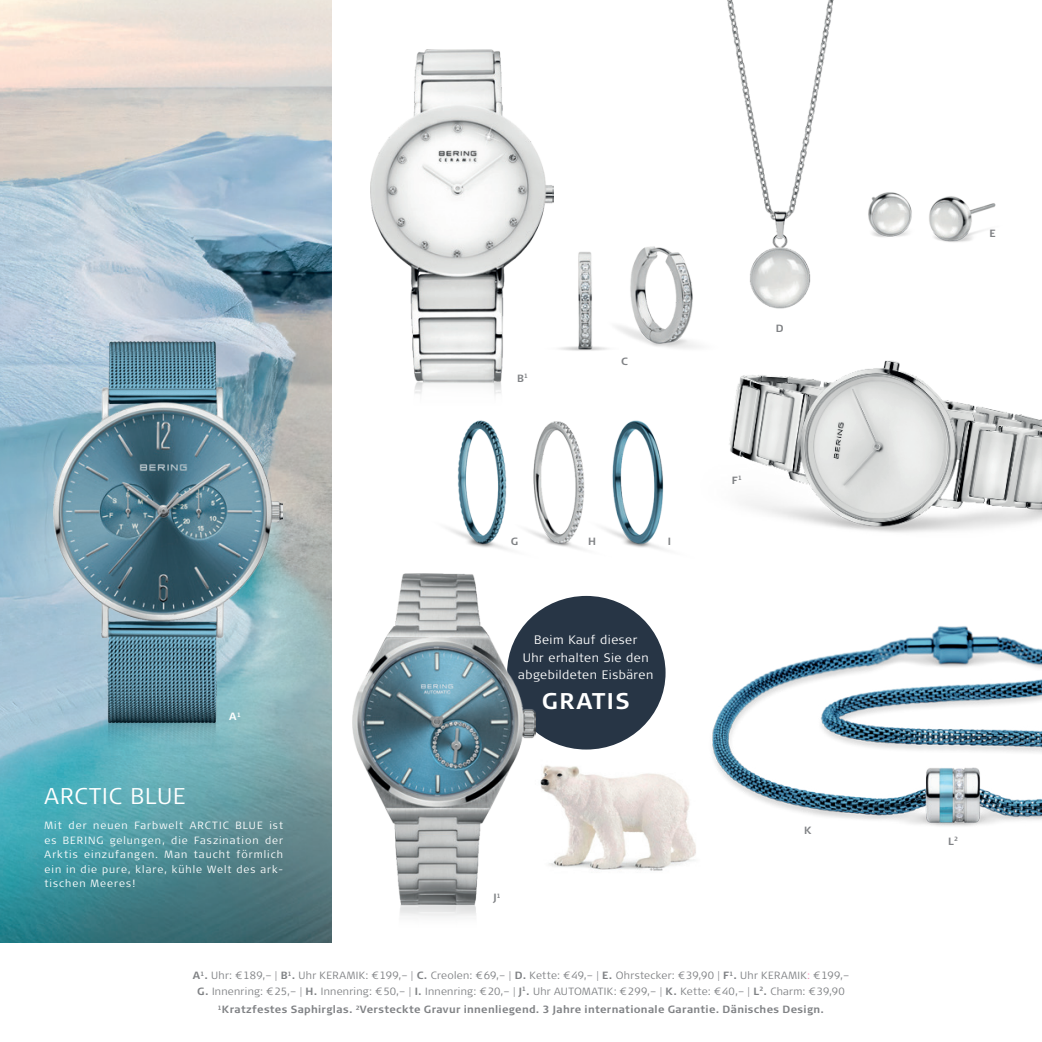
<style>
.page{position:relative;width:1042px;height:1042px;background:#fff}
.page>*{position:absolute;margin:0;border:0;box-sizing:border-box;transform-origin:0 0}
.t1{font:300 22.75px "Signa Pro";letter-spacing:.04em;color:#fff}
.t2{font:700 22.75px "Signa Pro";letter-spacing:.06em;color:#fff}
.t3{font:300 12.25px/17.5px "Signa Pro";letter-spacing:.04em;color:#fff;text-align:center}
.t4{font:300 10.5px/15.8px "Signa Pro";letter-spacing:.025em;color:#808285;text-align:center}
.t5{font:300 10.5px/14.5px "Signa Pro";letter-spacing:.095em;color:#fff;text-align:justify}
.t6{font:700 10.5px "Signa Pro";letter-spacing:.03em;color:#808285}
.t7{font:700 10.5px "Signa Pro";color:#fff}
.s1{font-weight:700}
.s2{color:#f287b6}
</style>
<div class="page">
<img style="left:0;top:0;width:331px;height:943px">
<img style="left:535px;top:712px;width:135px;height:159px">
<div style="left:507px;top:596px;width:158px;height:153px;background:#273545;border-radius:50%"></div>
<img style="left:929px;top:196px;width:67px;height:46px">
<img style="left:370px;top:50px;width:183px;height:345px">
<img style="left:53px;top:722px;width:230px;height:44px">
<img style="left:53px;top:341px;width:230px;height:381px">
<img style="left:727px;top:0;width:185px;height:309px">
<img style="left:448px;top:420px;width:37px;height:128px">
<img style="left:642px;top:422px;width:18px;height:127px">
<img style="left:485px;top:420px;width:157px;height:130px">
<img style="left:660px;top:360px;width:382px;height:190px">
<img style="left:353px;top:573px;width:182px;height:344px">
<img style="left:512px;top:216px;width:91px;height:179px">
<img style="left:603px;top:216px;width:139px;height:192px">
<img style="left:670px;top:626px;width:372px;height:240px">
<img style="left:456px;top:116px;width:67px;height:41px">
<p class="t7" style="left:229px;top:709px;width:13px">A<sup>1</sup></p>
<p class="t1" style="left:45px;top:780px;width:142px">ARCTIC BLUE</p>
<p class="t5" style="left:45px;top:818px;width:240px">Mit der neuen Farbwelt ARCTIC BLUE ist es BERING gelungen, die Faszination der Arktis einzufangen. Man taucht förmlich ein in die pure, klare, kühle Welt des ark&shy;tischen Meeres!</p>
<p class="t6" style="left:517px;top:371px;width:12px">B<sup>1</sup></p>
<p class="t6" style="left:621px;top:354px;width:8px">C</p>
<p class="t6" style="left:511px;top:534px;width:9px">G</p>
<p class="t6" style="left:588px;top:534px;width:9px">H</p>
<p class="t6" style="left:668px;top:534px;width:5px">I</p>
<p class="t3" style="left:518px;top:631px;width:137px">Beim Kauf dieser<br>Uhr erhalten Sie den abgebildeten Eisbären</p>
<p class="t2" style="left:542px;top:685px;width:89px">GRATIS</p>
<p class="t6" style="left:493px;top:890px;width:9px">J<sup>1</sup></p>
<p class="t6" style="left:776px;top:321px;width:9px">D</p>
<p class="t6" style="left:732px;top:473px;width:12px">F<sup>1</sup></p>
<p class="t6" style="left:804px;top:822px;width:9px">K</p>
<p class="t4" style="left:193px;top:967px;width:658px"><span class="s1">A</span><sup>1</sup><span class="s1">.</span> Uhr: €189,– | <span class="s1">B</span><sup>1</sup><span class="s1">.</span> Uhr KERAMIK: €199,– | <span class="s1">C.</span> Creolen: €69,– | <span class="s1">D.</span> Kette: €49,– | <span class="s1">E.</span> Ohrstecker: €39,90 | <span class="s1">F</span><sup>1</sup><span class="s1">.</span> Uhr KERAMIK<span class="s2">:</span> €199,–<br><span class="s1">G.</span> Innenring: €25,– | <span class="s1">H.</span> Innenring: €50,– | <span class="s1">I.</span> Innenring: €20,– | <span class="s1">J</span><sup>1</sup><span class="s1">.</span> Uhr AUTOMATIK: €299,– | <span class="s1">K.</span> Kette: €40,– | <span class="s1">L</span><sup>2</sup><span class="s1">.</span> Charm: €39,90</p>
<p class="t6" style="left:218px;top:1002px;width:607px"><sup>1</sup>Kratzfestes Saphirglas. <sup>2</sup>Versteckte Gravur innenliegend. 3 Jahre internationale Garantie. Dänisches Design.</p>
<p class="t6" style="left:989px;top:226px;width:8px">E</p>
<p class="t6" style="left:948px;top:834px;width:12px">L<sup>2</sup></p>
</div>
